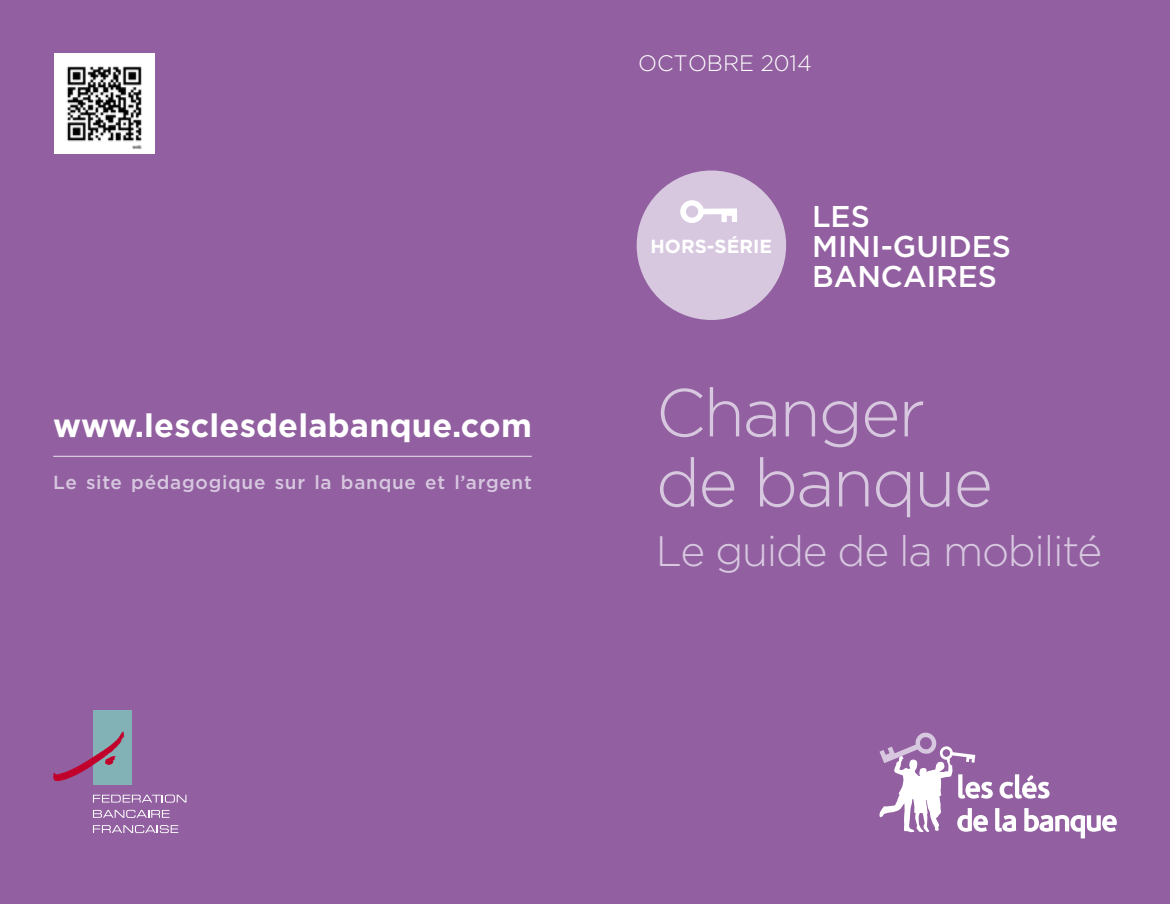
<style>
.page{position:relative;width:1170px;height:904px;background:#fff}
.page>*{position:absolute;margin:0;border:0;box-sizing:border-box;transform-origin:0 0}
.H1_-_titre{font:300 67.5px/70px "Gotham";letter-spacing:-.03em;color:#d7c8e0}
.H1_-_titre-2{font:300 42.5px "Gotham";letter-spacing:-.03em;color:#d7c8e0}
.URL{font:700 32.5px "Gotham";letter-spacing:.005em;color:#fff}
.Mini-guides{font:500 30px "Gotham";color:#fff}
.Date_parution{font:300 22.38px "Gotham";color:#fff}
.Thème{font:700 19px "Gotham";color:#fff}
.Site_pedago{font:500 18.88px "Gotham";letter-spacing:.035em;color:#d7c8e0}
</style>
<div class="page">
<div style="left:0;top:0;width:1169px;height:904px;background:#9260a0"></div>
<div style="left:636px;top:170px;width:150px;height:150px;background:#d7c8e0;border-radius:50%"></div>
<svg style="left:680px;top:200px;width:57px;height:23px"></svg>
<svg style="left:879px;top:732px;width:237px;height:106px"></svg>
<hr style="left:53px;top:455px;width:478px;height:2px;background:#d7c8e0">
<img style="left:54px;top:53px;width:100px;height:100px">
<div style="left:93px;top:710px;width:39px;height:74px;background:#82b1b6"></div>
<svg style="left:93px;top:794px;width:93px;height:8px"></svg>
<svg style="left:93px;top:809px;width:77px;height:8px"></svg>
<svg style="left:93px;top:825px;width:85px;height:8px"></svg>
<svg style="left:53px;top:731px;width:71px;height:50px"></svg>
<p class="URL" style="left:53px;top:404px;width:480px">www.lesclesdelabanque.com</p>
<p class="Site_pedago" style="left:53px;top:470px;width:480px">Le site pédagogique sur la banque et l’argent</p>
<p class="Date_parution" style="left:638px;top:49px;width:175px">OCTOBRE 2014</p>
<p class="Thème" style="left:650px;top:233px;width:123px">HORS-SÉRIE</p>
<p class="Mini-guides" style="left:812px;top:197px;width:59px">LES</p>
<p class="Mini-guides" style="left:812px;top:227px;width:200px">MINI-GUIDES</p>
<p class="Mini-guides" style="left:812px;top:257px;width:186px">BANCAIRES</p>
<h1 class="H1_-_titre" style="left:656px;top:375px;width:338px">Changer de banque</h1>
<h1 class="H1_-_titre-2" style="left:656px;top:524px;width:448px">Le guide de la mobilité</h1>
</div>
